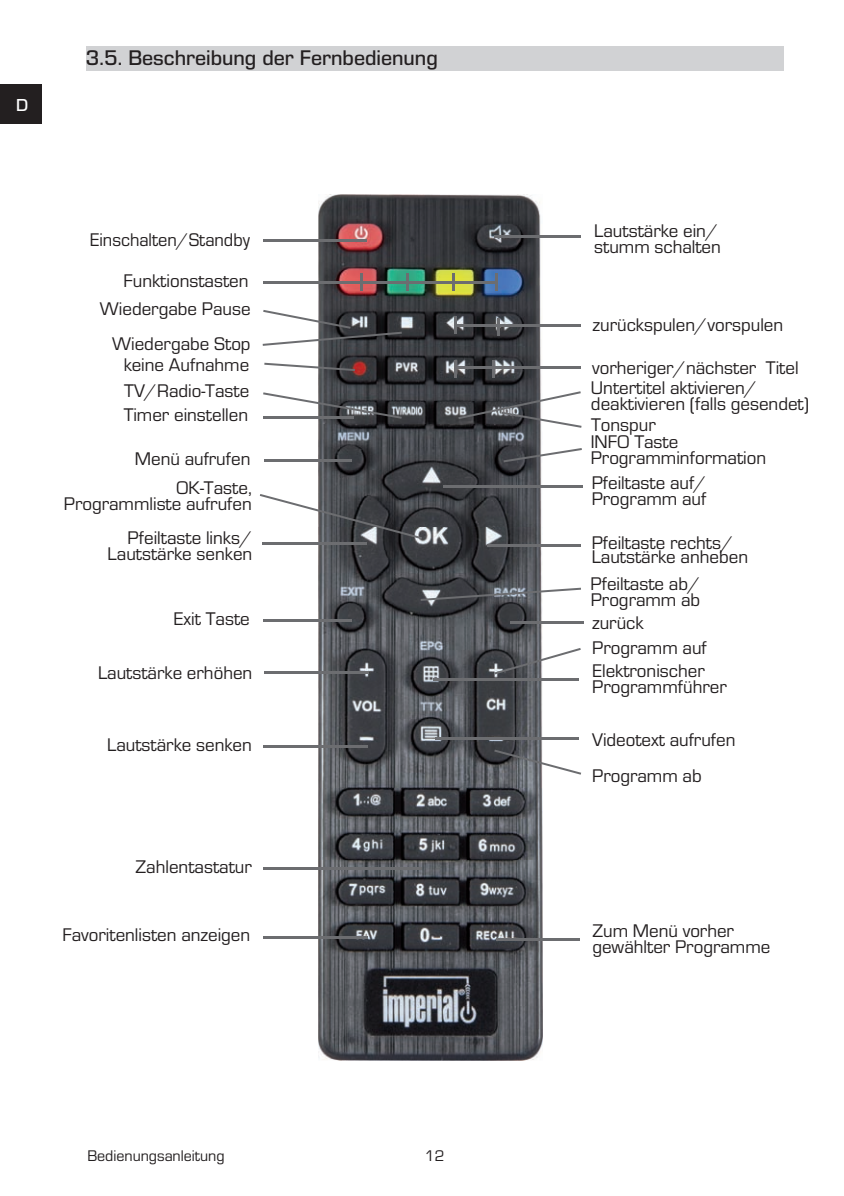
<style>
.page{position:relative;width:844px;height:1196px;background:#fff}
.page>*{position:absolute;margin:0;border:0;box-sizing:border-box;transform-origin:0 0}
.t1{font:500 22px "Eurostile OT";color:#231f20}
.t2{font:19px/16px "Eurostile OT";color:#231f20}
.t3{font:500 18px "Eurostile OT";color:#fff}
.t4{font:16px "Eurostile OT";color:#231f20}
</style>
<div class="page">
<div style="left:0;top:85px;width:42px;height:39px;background:#231f20"></div>
<img style="left:318px;top:194px;width:225px;height:865px">
<div style="left:86px;top:46px;width:697px;height:24px;background:#d1d2d4"></div>
<hr style="left:262px;top:542px;width:105px;height:2px;background:#6c6d70">
<hr style="left:263px;top:619px;width:88px;height:2px;background:#6c6d70">
<hr style="left:264px;top:282px;width:234px;height:2px;background:#6c6d70">
<svg style="left:260px;top:494px;width:162px;height:45px"></svg>
<hr style="left:443px;top:486px;width:140px;height:2px;background:#6c6d70">
<hr style="left:494px;top:236px;width:87px;height:2px;background:#6c6d70">
<hr style="left:263px;top:239px;width:104px;height:2px;background:#6c6d70">
<hr style="left:488px;top:544px;width:93px;height:2px;background:#6c6d70">
<hr style="left:510px;top:621px;width:73px;height:2px;background:#6c6d70">
<hr style="left:264px;top:460px;width:87px;height:2px;background:#6c6d70">
<svg style="left:420px;top:587px;width:161px;height:14px"></svg>
<svg style="left:503px;top:448px;width:79px;height:14px"></svg>
<hr style="left:264px;top:867px;width:158px;height:2px;background:#6c6d70">
<svg style="left:263px;top:392px;width:139px;height:26px"></svg>
<hr style="left:263px;top:416px;width:91px;height:2px;background:#6c6d70">
<hr style="left:456px;top:366px;width:125px;height:2px;background:#6c6d70">
<svg style="left:264px;top:362px;width:91px;height:9px"></svg>
<hr style="left:433px;top:678px;width:145px;height:2px;background:#6c6d70">
<hr style="left:435px;top:737px;width:144px;height:2px;background:#6c6d70">
<hr style="left:263px;top:745px;width:105px;height:2px;background:#6c6d70">
<hr style="left:264px;top:671px;width:105px;height:2px;background:#6c6d70">
<hr style="left:263px;top:936px;width:105px;height:2px;background:#6c6d70">
<hr style="left:496px;top:938px;width:83px;height:2px;background:#6c6d70">
<svg style="left:263px;top:310px;width:139px;height:36px"></svg>
<svg style="left:458px;top:391px;width:123px;height:37px"></svg>
<svg style="left:494px;top:749px;width:87px;height:25px"></svg>
<svg style="left:494px;top:647px;width:87px;height:27px"></svg>
<svg style="left:454px;top:360px;width:2px;height:17px"></svg>
<svg style="left:492px;top:360px;width:2px;height:18px"></svg>
<svg style="left:496px;top:273px;width:2px;height:18px"></svg>
<svg style="left:452px;top:273px;width:2px;height:18px"></svg>
<svg style="left:406px;top:273px;width:2px;height:18px"></svg>
<svg style="left:361px;top:273px;width:2px;height:18px"></svg>
<hr style="left:456px;top:324px;width:125px;height:2px;background:#6c6d70">
<svg style="left:498px;top:318px;width:2px;height:18px"></svg>
<svg style="left:454px;top:316px;width:2px;height:17px"></svg>
<p class="t3" style="left:16px;top:95px;width:14px">D</p>
<p class="t1" style="left:86px;top:45px;width:353px">3.5. Beschreibung der Fernbedienung</p>
<p class="t2" style="left:90px;top:232px;width:162px">Einschalten/Standby</p>
<p class="t2" style="left:594px;top:223px;width:128px">Lautstärke ein/ stumm schalten</p>
<p class="t2" style="left:124px;top:273px;width:126px">Funktionstasten</p>
<p class="t2" style="left:100px;top:301px;width:152px">Wiedergabe Pause</p>
<p class="t2" style="left:112px;top:336px;width:140px">Wiedergabe Stop</p>
<p class="t2" style="left:124px;top:351px;width:127px;line-height:26px">keine Aufnahme<br>TV/Radio-Taste</p>
<p class="t2" style="left:124px;top:406px;width:126px">Timer einstellen</p>
<p class="t2" style="left:135px;top:451px;width:117px">Menü aufrufen</p>
<p class="t2" style="left:64px;top:480px;width:189px;text-align:right">OK-Taste,<br>Programmliste aufrufen</p>
<p class="t2" style="left:108px;top:530px;width:146px;text-align:right">Pfeiltaste links/<br>Lautstärke senken</p>
<p class="t2" style="left:174px;top:610px;width:78px">Exit Taste</p>
<p class="t2" style="left:98px;top:665px;width:156px">Lautstärke erhöhen</p>
<p class="t2" style="left:107px;top:737px;width:146px">Lautstärke senken</p>
<p class="t2" style="left:135px;top:859px;width:118px">Zahlentastatur</p>
<p class="t2" style="left:592px;top:317px;width:192px">zurückspulen/vorspulen</p>
<p class="t2" style="left:592px;top:360px;width:208px">vorheriger/nächster Titel</p>
<p class="t2" style="left:591px;top:380px;width:219px">Untertitel aktivieren/ deaktivieren (falls gesendet)</p>
<p class="t2" style="left:591px;top:416px;width:177px;line-height:16.6px">Tonspur<br>INFO Taste<br>Programminformation</p>
<p class="t2" style="left:591px;top:475px;width:116px">Pfeiltaste auf/<br>Programm auf</p>
<p class="t2" style="left:591px;top:536px;width:158px;line-height:14px">Pfeiltaste rechts/<br>Lautstärke anheben</p>
<p class="t2" style="left:590px;top:575px;width:111px">Pfeiltaste ab/<br>Programm ab</p>
<p class="t2" style="left:592px;top:615px;width:53px">zurück</p>
<p class="t2" style="left:592px;top:640px;width:116px">Programm auf</p>
<p class="t2" style="left:592px;top:663px;width:136px">Elektronischer<br>Programmführer</p>
<p class="t2" style="left:592px;top:732px;width:145px">Videotext aufrufen</p>
<p class="t2" style="left:592px;top:768px;width:111px">Programm ab</p>
<p class="t2" style="left:62px;top:927px;width:189px">Favoritenlisten anzeigen</p>
<p class="t2" style="left:592px;top:923px;width:179px">Zum Menü vorher gewählter Programme</p>
<p class="t4" style="left:87px;top:1146px;width:139px">Bedienungsanleitung</p>
<p class="t4" style="left:425px;top:1146px;width:21px">12</p>
</div>
